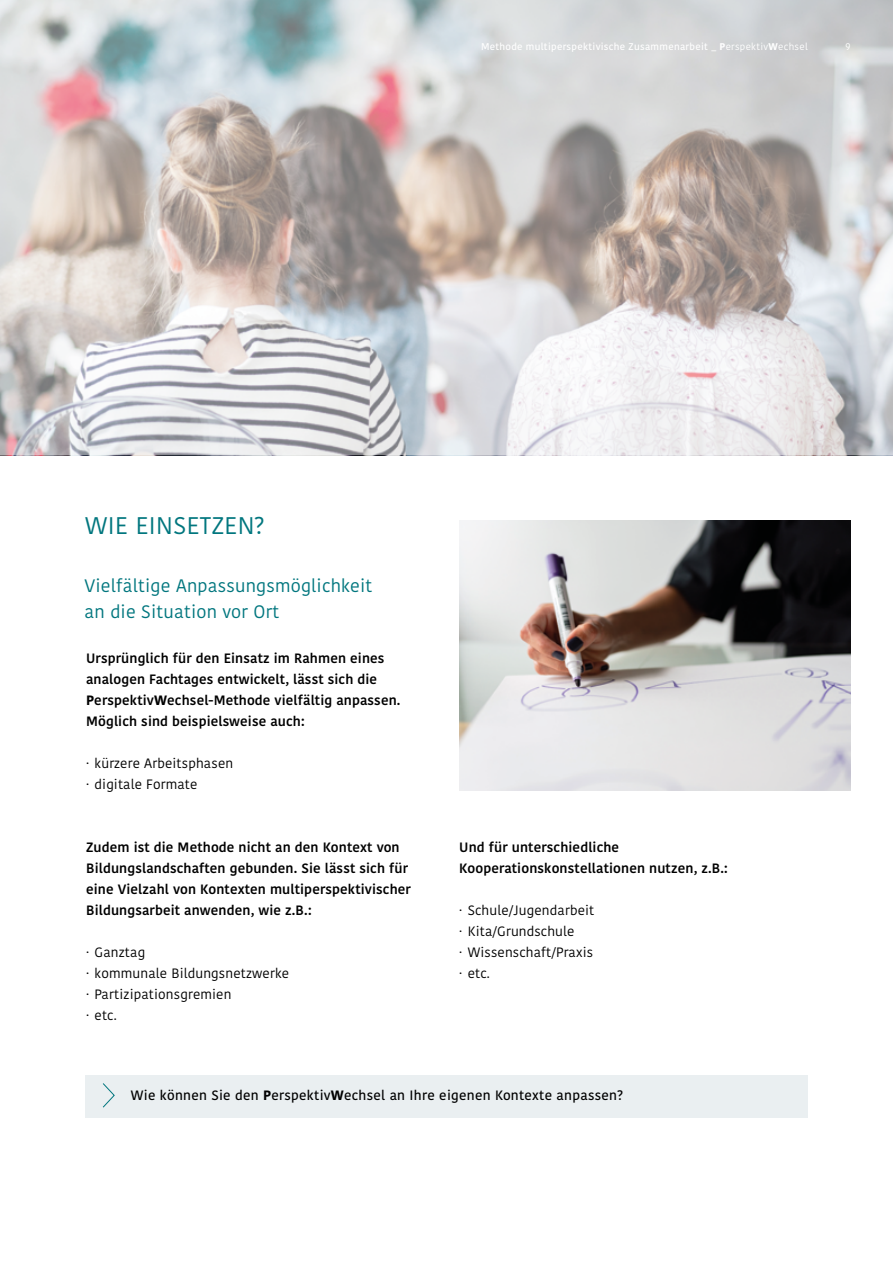
<style>
.page{position:relative;width:893px;height:1263px;background:#fff}
.page>*{position:absolute;margin:0;border:0;box-sizing:border-box;transform-origin:0 0}
.t1{font:24px "Kohinoor Bangla";letter-spacing:.02em;color:#01767e}
.t2{font:18px/25.5px "Kohinoor Bangla";letter-spacing:.01em;color:#01767e}
.t3{font:600 13.5px/21px "Kohinoor Bangla";letter-spacing:.01em;color:#000}
.t4{font:13.5px "Kohinoor Bangla";letter-spacing:.01em;color:#000}
.t5{font:500 13.5px "Kohinoor Bangla";letter-spacing:.02em;color:#000}
.t6{font:500 9.75px "Kohinoor Bangla";letter-spacing:.03em;color:#fff}
.t7{font:9.75px "Kohinoor Bangla";color:#fff}
.s1{font-weight:700}
.s2{font-weight:400}
</style>
<div class="page">
<svg style="left:0;top:0;width:893px;height:455px;background:#cbc8c7"></svg>
<img style="left:459px;top:520px;width:391px;height:271px">
<div style="left:85px;top:1075px;width:723px;height:42px;background:#eaeff1"></div>
<svg style="left:102px;top:1083px;width:13px;height:25px"></svg>
<p class="t6" style="left:481px;top:39px;width:328px">Methode multiperspektivische Zusammenarbeit _ <span class="s1">P</span><span class="s2">erspektiv</span><span class="s1">W</span><span class="s2">echsel</span></p>
<p class="t7" style="left:845px;top:39px;width:7px">9</p>
<p class="t1" style="left:85px;top:507px;width:181px">WIE EINSETZEN?</p>
<p class="t2" style="left:85px;top:573px;width:289px">Vielfältige Anpassungsmöglichkeit an die Situation vor Ort</p>
<p class="t3" style="left:86px;top:647px;width:300px">Ursprünglich für den Einsatz im Rahmen eines</p>
<p class="t3" style="left:86px;top:668px;width:293px">analogen Fachtages entwickelt, lässt sich die</p>
<p class="t3" style="left:86px;top:689px;width:316px"><span class="s1">P</span>erspektiv<span class="s1">W</span>echsel-Methode vielfältig anpassen.</p>
<p class="t3" style="left:86px;top:710px;width:220px">Möglich sind beispielsweise auch:</p>
<p class="t4" style="left:86px;top:753px;width:149px">· kürzere Arbeitsphasen</p>
<p class="t4" style="left:86px;top:774px;width:113px">· digitale Formate</p>
<p class="t3" style="left:86px;top:836px;width:326px">Zudem ist die Methode nicht an den Kontext von Bildungslandschaften gebunden. Sie lässt sich für eine Vielzahl von Kontexten multiperspektivischer Bildungsarbeit anwenden, wie z.B.:</p>
<p class="t4" style="left:86px;top:942px;width:61px">· Ganztag</p>
<p class="t4" style="left:86px;top:963px;width:205px">· kommunale Bildungsnetzwerke</p>
<p class="t4" style="left:86px;top:984px;width:147px">· Partizipationsgremien</p>
<p class="t4" style="left:86px;top:1005px;width:32px">· etc.</p>
<p class="t3" style="left:459px;top:836px;width:161px">Und für unterschiedliche</p>
<p class="t3" style="left:459px;top:857px;width:270px">Kooperationskonstellationen nutzen, z.B.:</p>
<p class="t4" style="left:459px;top:900px;width:137px">· Schule/Jugendarbeit</p>
<p class="t4" style="left:459px;top:921px;width:117px">· Kita/Grundschule</p>
<p class="t4" style="left:459px;top:942px;width:135px">· Wissenschaft/Praxis</p>
<p class="t4" style="left:459px;top:963px;width:32px">· etc.</p>
<p class="t5" style="left:131px;top:1085px;width:494px">Wie können Sie den <span class="s1">P</span>erspektiv<span class="s1">W</span>echsel an Ihre eigenen Kontexte anpassen?</p>
</div>
